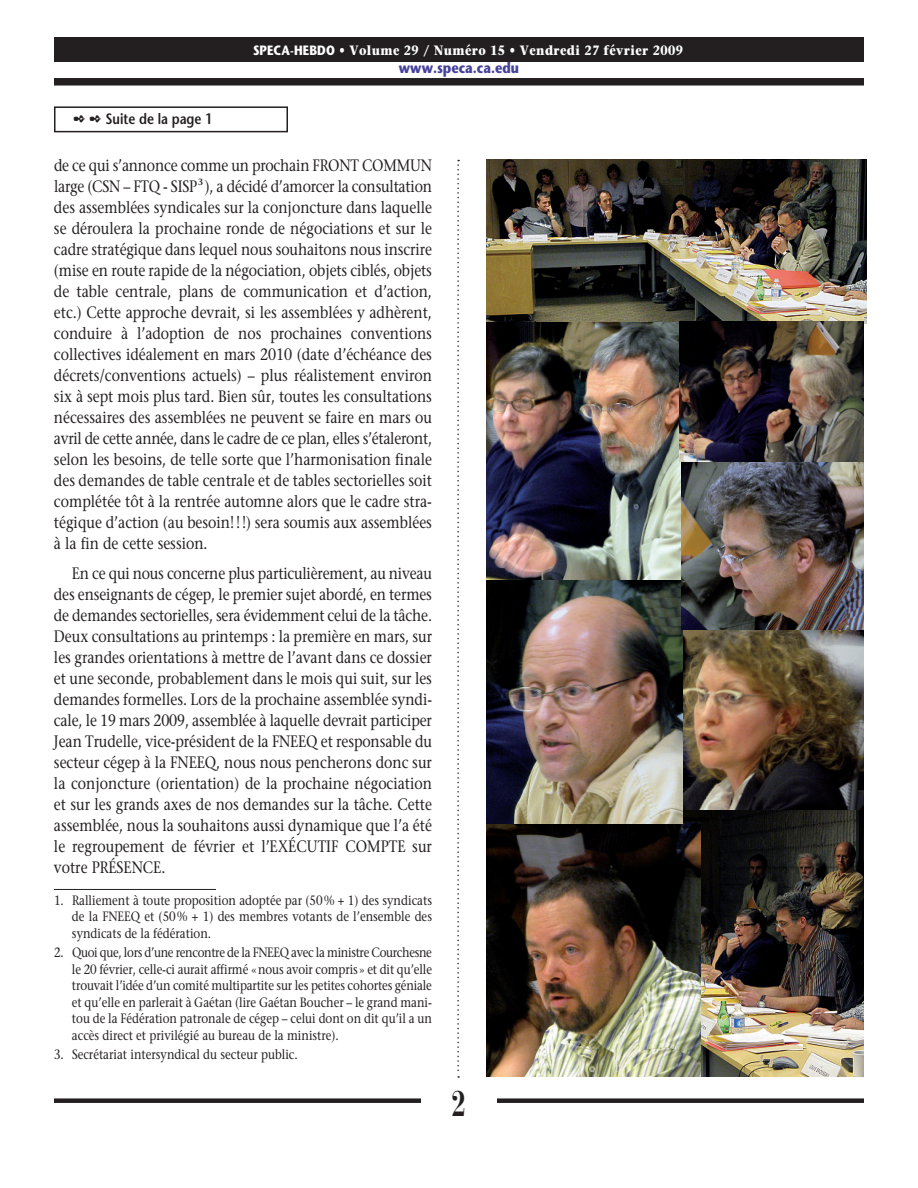
<style>
.page{position:relative;width:918px;height:1188px;background:#fff}
.page>*{position:absolute;margin:0;border:0;box-sizing:border-box;transform-origin:0 0}
.t1{font:700 condensed 36px "Bauer Bodoni";color:#231f20;scale:.85 1}
.t2{font:16.5px/21px "Stone Serif";color:#231f20;text-align:justify;scale:.85 1}
.t3{font:700 15px "Stone Sans";color:#45429b;scale:.85 1}
.t4{font:600 15px "Stone Sans";color:#231f20;scale:.85 1}
.t5{font:13.5px/16.5px "Stone Serif";color:#231f20;text-align:justify;scale:.85 1}
.t6{font:700 13.5px "Stone Serif";letter-spacing:.035em;color:#fff;scale:.85 1}
.t7{font:600 9px "Stone Serif";color:#231f20}
.s1{font-family:"Stone Sans"}
</style>
<div class="page">
<div style="left:54px;top:1098px;width:810px;height:5px;background:#231f20"></div>
<div style="left:54px;top:78px;width:810px;height:8px;background:#231f20"></div>
<div style="left:54px;top:38px;width:810px;height:24px;background:#231f20"></div>
<div style="left:421px;top:1077px;width:76px;height:52px;background:#fff"></div>
<svg style="left:457px;top:160px;width:2px;height:918px"></svg>
<hr style="left:54px;top:889px;width:162px;height:1px;background:#231f20">
<div style="left:54px;top:106px;width:234px;height:26px;border:2px solid #231f20"></div>
<img style="left:486px;top:160px;width:380px;height:163px">
<img style="left:682px;top:810px;width:182px;height:267px">
<img style="left:486px;top:823px;width:214px;height:254px">
<img style="left:682px;top:630px;width:182px;height:180px">
<img style="left:486px;top:579px;width:196px;height:245px">
<img style="left:486px;top:322px;width:196px;height:257px">
<img style="left:682px;top:462px;width:182px;height:168px">
<img style="left:680px;top:321px;width:184px;height:141px">
<p class="t6" style="left:253px;top:45px;width:507px"><span class="s1">SPECA-HEBDO</span> • Volume 29 / Numéro 15 • Vendredi 27 février 2009</p>
<p class="t4" style="left:74px;top:112px;width:165px">✒ ✒ Suite de la page 1</p>
<p class="t3" style="left:399px;top:62px;width:143px">www.speca.ca.edu</p>
<p class="t2" style="left:54px;top:157px;width:446px">de ce qui s’annonce comme un prochain FRONT COMMUN large (CSN – FTQ - SISP</p>
<p class="t7" style="left:198px;top:178px;width:7px">3</p>
<p class="t2" style="left:54px;top:178px;width:446px;text-indent:151px">), a décidé d’amorcer la consultation des assemblées syndicales sur la conjoncture dans laquelle se déroulera la prochaine ronde de négociations et sur le cadre stratégique dans lequel nous souhaitons nous inscrire (mise en route rapide de la négociation, objets ciblés, objets de table centrale, plans de communication et d’action, etc.) Cette approche devrait, si les assemblées y adhèrent, conduire à l’adoption de nos prochaines conventions collectives idéalement en mars 2010 (date d’échéance des décrets/conventions actuels) – plus réalistement environ six à sept mois plus tard. Bien sûr, toutes les consultations nécessaires des assemblées ne peuvent se faire en mars ou avril de cette année, dans le cadre de ce plan, elles s’étaleront, selon les besoins, de telle sorte que l’harmonisation finale des demandes de table centrale et de tables sectorielles soit complétée tôt à la rentrée automne alors que le cadre stra&shy;tégique d’action (au besoin! ! !) sera soumis aux assemblées à la fin de cette session.</p>
<p class="t2" style="left:54px;top:565px;width:446px;text-indent:18px">En ce qui nous concerne plus particulièrement, au niveau des enseignants de cégep, le premier sujet abordé, en termes de demandes sectorielles, sera évidemment celui de la tâche.<br>Deux consultations au printemps : la première en mars, sur les grandes orientations à mettre de l’avant dans ce dossier et une seconde, probablement dans le mois qui suit, sur les demandes formelles. Lors de la prochaine assemblée syndi&shy;cale, le 19 mars 2009, assemblée à laquelle devrait participer Jean Trudelle, vice-président de la FNEEQ et responsable du secteur cégep à la FNEEQ, nous nous pencherons donc sur la conjoncture (orientation) de la prochaine négociation et sur les grands axes de nos demandes sur la tâche. Cette assemblée, nous la souhaitons aussi dynamique que l’a été le regroupement de février et l’EXÉCUTIF COMPTE sur votre PRÉSENCE.</p>
<p class="t5" style="left:72px;top:893px;width:425px;text-indent:-18px">1. Ralliement à toute proposition adoptée par (50 % + 1) des syndicats de la FNEEQ et (50 % + 1) des membres votants de l’ensemble des syndicats de la fédération.</p>
<p class="t5" style="left:72px;top:946px;width:425px;text-indent:-18px">2. Quoi que, lors d’une rencontre de la FNEEQ avec la ministre Courchesne le 20 février, celle-ci aurait affirmé « nous avoir compris » et dit qu’elle trouvait l’idée d’un comité multipartite sur les petites cohortes géniale et qu’elle en parlerait à Gaétan (lire Gaétan Boucher – le grand mani&shy;tou de la Fédération patronale de cégep – celui dont on dit qu’il a un accès direct et privilégié au bureau de la ministre).</p>
<p class="t5" style="left:54px;top:1048px;width:288px">3. Secrétariat intersyndical du secteur public.</p>
<h1 class="t1" style="left:451px;top:1089px;width:19px">2</h1>
</div>
